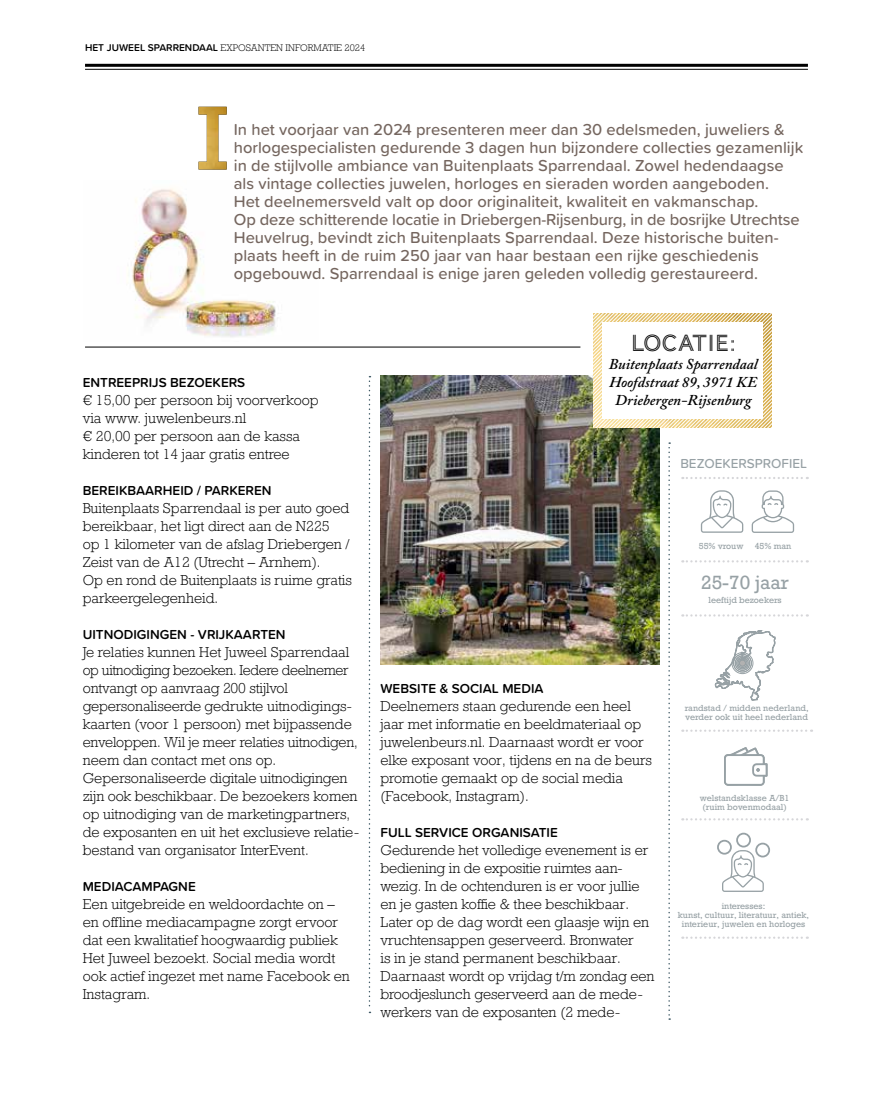
<style>
.page{position:relative;width:893px;height:1106px;background:#fff}
.page>*{position:absolute;margin:0;border:0;box-sizing:border-box;transform-origin:0 0}
.t1{font:24px "AW Conqueror Std Inline";letter-spacing:-.005em;color:#000}
.t2{font:18px "Rockwell Nova";color:#97a1a5}
.t3{font:500 16.5px/18px "Proxima Soft";color:#75665f}
.t4{font:italic 600 15px/18px "Adobe Caslon Pro";color:#000;text-align:center}
.t5{font:300 13.5px/18px "Rockwell Nova";color:#000}
.t6{font:600 13.5px "Proxima Soft";color:#000}
.t7{font:500 13.5px "Proxima Soft";color:#97a1a5}
.t8{font:300 9px "Rockwell Nova";color:#000}
.t9{font:8.25px/9px "Rockwell Nova";color:#97a1a5;text-align:center}
.s1{font-family:"Proxima Soft";font-weight:600;font-size:10.2px}
</style>
<div class="page">
<hr style="left:85px;top:64px;width:723px;height:3px;background:#000">
<hr style="left:85px;top:69px;width:723px;height:1px;background:#000">
<img style="left:132px;top:188px;width:146px;height:149px">
<svg style="left:369px;top:376px;width:1px;height:637px"></svg>
<img style="left:380px;top:376px;width:279px;height:288px">
<hr style="left:85px;top:347px;width:495px;height:1px;background:#000">
<svg style="left:682px;top:560px;width:126px;height:2px"></svg>
<svg style="left:682px;top:477px;width:126px;height:2px"></svg>
<svg style="left:682px;top:614px;width:126px;height:2px"></svg>
<svg style="left:682px;top:729px;width:130px;height:3px"></svg>
<svg style="left:682px;top:818px;width:126px;height:2px"></svg>
<svg style="left:682px;top:936px;width:126px;height:2px"></svg>
<svg style="left:724px;top:747px;width:43px;height:38px"></svg>
<svg style="left:715px;top:630px;width:60px;height:70px"></svg>
<div style="left:739px;top:660px;width:7px;height:6px;background:#b1b1b1;border-radius:50%"></div>
<div style="left:739px;top:660px;width:7px;height:6px;border:1px solid #97a1a5;border-radius:50%"></div>
<div style="left:738px;top:658px;width:9px;height:9px;border:1px solid #97a1a5;border-radius:50%"></div>
<div style="left:737px;top:657px;width:11px;height:12px;border:1px solid #97a1a5;border-radius:50%"></div>
<div style="left:735px;top:655px;width:15px;height:15px;border:1px solid #97a1a5;border-radius:50%"></div>
<div style="left:733px;top:654px;width:18px;height:18px;border:1px solid #97a1a5;border-radius:50%"></div>
<div style="left:732px;top:652px;width:21px;height:21px;border:1px solid #97a1a5;border-radius:50%"></div>
<svg style="left:701px;top:490px;width:42px;height:43px"></svg>
<svg style="left:752px;top:490px;width:42px;height:43px"></svg>
<svg style="left:722px;top:850px;width:42px;height:42px"></svg>
<div style="left:717px;top:839px;width:15px;height:15px;border:2px solid #97a1a5;border-radius:50%"></div>
<div style="left:736px;top:832px;width:15px;height:15px;border:2px solid #97a1a5;border-radius:50%"></div>
<div style="left:755px;top:842px;width:15px;height:15px;border:2px solid #97a1a5;border-radius:50%"></div>
<img style="left:199px;top:107px;width:28px;height:62px">
<svg style="left:593px;top:313px;width:179px;height:114px;background:#edd8a5"></svg>
<div style="left:602px;top:322px;width:161px;height:96px;background:#fff"></div>
<svg style="left:668px;top:442px;width:2px;height:577px"></svg>
<p class="t8" style="left:85px;top:42px;width:282px"><span class="s1">HET JUWEEL SPARRENDAAL</span> EXPOSANTEN INFORMATIE 2024</p>
<p class="t3" style="left:234px;top:120px;width:571px">In het voorjaar van 2024 presenteren meer dan 30 edelsmeden, juweliers &amp; horlogespecialisten gedurende 3 dagen hun bijzondere collecties gezamenlijk in de stijlvolle ambiance van Buitenplaats Sparrendaal. Zowel hedendaagse als vintage collecties juwelen, horloges en sieraden worden aangeboden.<br>Het deelnemersveld valt op door originaliteit, kwaliteit en vakmanschap.<br>Op deze schitterende locatie in Driebergen-Rijsenburg, in de bosrijke Utrechtse Heuvelrug, bevindt zich Buitenplaats Sparrendaal. Deze historische buiten&shy;plaats heeft in de ruim 250 jaar van haar bestaan een rijke geschiedenis opgebouwd. Sparrendaal is enige jaren geleden volledig gerestaureerd.</p>
<p class="t6" style="left:83px;top:372px;width:164px">ENTREEPRIJS BEZOEKERS</p>
<p class="t5" style="left:83px;top:391px;width:237px">€ 15,00 per persoon bij voorverkoop via www. juwelenbeurs.nl<br>€ 20,00 per persoon aan de kassa kinderen tot 14 jaar gratis entree</p>
<p class="t6" style="left:83px;top:480px;width:190px">BEREIKBAARHEID / PARKEREN</p>
<p class="t5" style="left:83px;top:499px;width:271px">Buitenplaats Sparrendaal is per auto goed bereikbaar, het ligt direct aan de N225<br>op 1 kilometer van de afslag Driebergen / Zeist van de A12 (Utrecht – Arnhem).<br>Op en rond de Buitenplaats is ruime gratis parkeergelegenheid.</p>
<p class="t6" style="left:83px;top:624px;width:204px">UITNODIGINGEN - VRIJKAARTEN</p>
<p class="t5" style="left:83px;top:643px;width:278px">Je relaties kunnen Het Juweel Sparrendaal op uitnodiging bezoeken. Iedere deelnemer ontvangt op aanvraag 200 stijlvol gepersonaliseerde gedrukte uitnodigings&shy;kaarten (voor 1 persoon) met bijpassende enveloppen. Wil je meer relaties uitnodigen, neem dan contact met ons op.<br>Gepersonaliseerde digitale uitnodigingen zijn ook beschikbaar. De bezoekers komen op uitnodiging van de marketingpartners, de exposanten en uit het exclusieve relatie&shy;bestand van organisator InterEvent.</p>
<p class="t6" style="left:83px;top:876px;width:115px">MEDIACAMPAGNE</p>
<p class="t5" style="left:83px;top:895px;width:269px">Een uitgebreide en weldoordachte on – en offline mediacampagne zorgt ervoor dat een kwalitatief hoogwaardig publiek Het Juweel bezoekt. Social media wordt ook actief ingezet met name Facebook en Instagram.</p>
<h1 class="t1" style="left:631px;top:330px;width:107px">LOCATIE:</h1>
<p class="t4" style="left:609px;top:355px;width:150px">Buitenplaats Sparrendaal<br>Hoofdstraat 89, 3971 KE<br>Driebergen-Rijsenburg</p>
<p class="t7" style="left:680px;top:453px;width:128px">BEZOEKERSPROFIEL</p>
<p class="t9" style="left:699px;top:542px;width:46px">55% vrouw</p>
<p class="t9" style="left:755px;top:542px;width:38px">45% man</p>
<h2 class="t2" style="left:701px;top:571px;width:89px">25-70 jaar</h2>
<p class="t9" style="left:708px;top:596px;width:75px">leeftijd bezoekers</p>
<p class="t6" style="left:380px;top:678px;width:165px">WEBSITE &amp; SOCIAL MEDIA</p>
<p class="t5" style="left:380px;top:697px;width:273px">Deelnemers staan gedurende een heel jaar met informatie en beeldmateriaal op juwelenbeurs.nl. Daarnaast wordt er voor elke exposant voor, tijdens en na de beurs promotie gemaakt op de social media (Facebook, Instagram).</p>
<p class="t6" style="left:380px;top:822px;width:179px">FULL SERVICE ORGANISATIE</p>
<p class="t5" style="left:380px;top:841px;width:275px">Gedurende het volledige evenement is er bediening in de expositie ruimtes aan&shy;wezig. In de ochtenduren is er voor jullie en je gasten koffie &amp; thee beschikbaar.<br>Later op de dag wordt een glaasje wijn en vruchtensappen geserveerd. Bronwater<br>is in je stand permanent beschikbaar.<br>Daarnaast wordt op vrijdag t/m zondag een broodjeslunch geserveerd aan de mede&shy;werkers van de exposanten (2 mede-</p>
<p class="t9" style="left:685px;top:704px;width:126px;text-align:left">randstad / midden nederland, verder ook uit heel nederland</p>
<p class="t9" style="left:700px;top:794px;width:91px">welstandsklasse A/B1 (ruim bovenmodaal)</p>
<p class="t9" style="left:678px;top:902px;width:133px">interesses:<br>kunst, cultuur, literatuur, antiek, interieur, juwelen en horloges</p>
</div>
